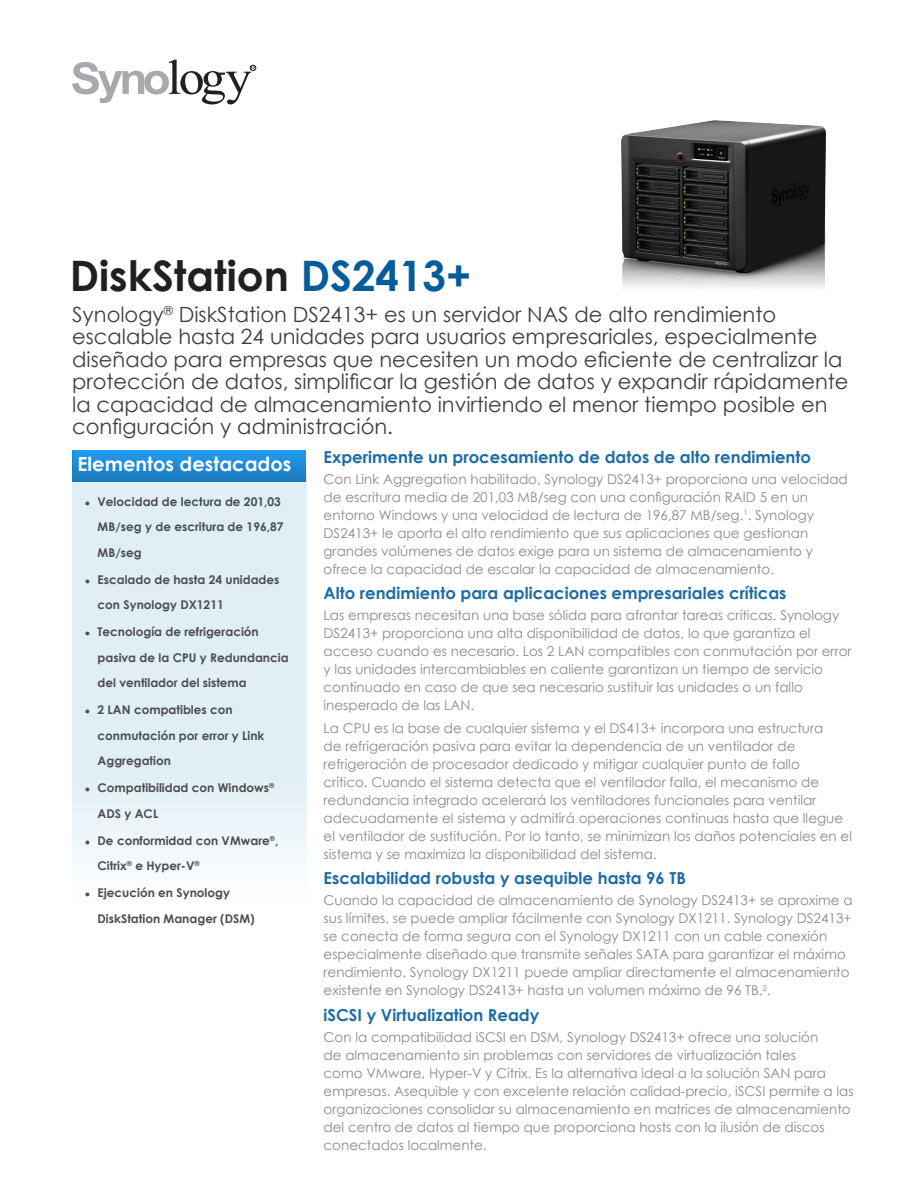
<style>
.page{position:relative;width:918px;height:1188px;background:#fff}
.page>*{position:absolute;margin:0;border:0;box-sizing:border-box;transform-origin:0 0}
.ChapterTitle{font:700 42px "Century Gothic";color:#231f20}
.ChapterTitleDesc{font:21px/22.5px "Century Gothic";color:#3e3e3f}
.ChapterTitleHighligh{font:700 19.5px "Century Gothic";color:#fff}
.BodyHeading{font:700 16.5px "Century Gothic";color:#1d6ca5}
.BodyContent{font:13.5px/18px "Century Gothic";color:#8a8a8d}
.ChapterTitleBullet{font:700 12px/25.5px "Century Gothic";color:#4e4d4e}
.s1{color:#045c9b}
.s2{font-family:"Arial";font-size:9px}
</style>
<div class="page">
<img style="left:621px;top:120px;width:206px;height:167px">
<svg style="left:72px;top:59px;width:184px;height:45px"></svg>
<img style="left:72px;top:481px;width:234px;height:380px">
<svg style="left:72px;top:450px;width:234px;height:31px;background:#1e8ad5"></svg>
<p class="ChapterTitle" style="left:70px;top:244px;width:403px">DiskStation <span class="s1">DS2413+</span></p>
<p class="ChapterTitleDesc" style="left:72px;top:303px;width:778px">Synology<sup>®</sup> DiskStation DS2413+ es un servidor NAS de alto rendimiento escalable hasta 24 unidades para usuarios empresariales, especialmente diseñado para empresas que necesiten un modo eficiente de centralizar la protección de datos, simplificar la gestión de datos y expandir rápidamente la capacidad de almacenamiento invirtiendo el menor tiempo posible en configuración y administración.</p>
<p class="ChapterTitleHighligh" style="left:77px;top:449px;width:216px">Elementos destacados</p>
<p class="ChapterTitleBullet" style="left:98px;top:488px;width:188px;text-indent:-13px"><span class="s2">●</span> Velocidad de lectura de 201,03<br>MB/seg y de escritura de 196,87<br>MB/seg</p>
<p class="ChapterTitleBullet" style="left:98px;top:566px;width:183px;text-indent:-13px"><span class="s2">●</span> Escalado de hasta 24 unidades con Synology DX1211</p>
<p class="ChapterTitleBullet" style="left:98px;top:618px;width:193px;text-indent:-13px"><span class="s2">●</span> Tecnología de refrigeración pasiva de la CPU y Redundancia del ventilador del sistema</p>
<p class="ChapterTitleBullet" style="left:98px;top:696px;width:169px;text-indent:-13px"><span class="s2">●</span> 2 LAN compatibles con conmutación por error y Link<br>Aggregation</p>
<p class="ChapterTitleBullet" style="left:98px;top:774px;width:178px;text-indent:-13px"><span class="s2">●</span> Compatibilidad con Windows<sup>®<br></sup>ADS y ACL</p>
<p class="ChapterTitleBullet" style="left:98px;top:827px;width:182px;text-indent:-13px"><span class="s2">●</span> De conformidad con VMware<sup>®</sup>,<br>Citrix<sup>®</sup> e Hyper-V<sup>®</sup></p>
<p class="ChapterTitleBullet" style="left:98px;top:879px;width:159px;text-indent:-13px"><span class="s2">●</span> Ejecución en Synology<br>DiskStation Manager (DSM)</p>
<p class="BodyHeading" style="left:324px;top:444px;width:489px">Experimente un procesamiento de datos de alto rendimiento</p>
<p class="BodyContent" style="left:324px;top:469px;width:526px">Con Link Aggregation habilitado, Synology DS2413+ proporciona una velocidad de escritura media de 201,03 MB/seg con una configuración RAID 5 en un entorno Windows y una velocidad de lectura de 196,87 MB/seg.<sup>1</sup>. Synology DS2413+ le aporta el alto rendimiento que sus aplicaciones que gestionan grandes volúmenes de datos exige para un sistema de almacenamiento y ofrece la capacidad de escalar la capacidad de almacenamiento.</p>
<p class="BodyHeading" style="left:324px;top:580px;width:464px">Alto rendimiento para aplicaciones empresariales críticas</p>
<p class="BodyContent" style="left:324px;top:606px;width:530px">Las empresas necesitan una base sólida para afrontar tareas críticas. Synology DS2413+ proporciona una alta disponibilidad de datos, lo que garantiza el acceso cuando es necesario. Los 2 LAN compatibles con conmutación por error y las unidades intercambiables en caliente garantizan un tiempo de servicio continuado en caso de que sea necesario sustituir las unidades o un fallo inesperado de las LAN.</p>
<p class="BodyContent" style="left:324px;top:718px;width:530px">La CPU es la base de cualquier sistema y el DS413+ incorpora una estructura<br>de refrigeración pasiva para evitar la dependencia de un ventilador de refrigeración de procesador dedicado y mitigar cualquier punto de fallo<br>crítico. Cuando el sistema detecta que el ventilador falla, el mecanismo de redundancia integrado acelerará los ventiladores funcionales para ventilar adecuadamente el sistema y admitirá operaciones continuas hasta que llegue el ventilador de sustitución. Por lo tanto, se minimizan los daños potenciales en el sistema y se maximiza la disponibilidad del sistema.</p>
<p class="BodyHeading" style="left:324px;top:865px;width:364px">Escalabilidad robusta y asequible hasta 96 TB</p>
<p class="BodyContent" style="left:324px;top:891px;width:531px">Cuando la capacidad de almacenamiento de Synology DS2413+ se aproxime a sus límites, se puede ampliar fácilmente con Synology DX1211. Synology DS2413+ se conecta de forma segura con el Synology DX1211 con un cable conexión especialmente diseñado que transmite señales SATA para garantizar el máximo rendimiento. Synology DX1211 puede ampliar directamente el almacenamiento existente en Synology DS2413+ hasta un volumen máximo de 96 TB.<sup>2</sup>.</p>
<p class="BodyHeading" style="left:324px;top:1002px;width:217px">iSCSI y Virtualization Ready</p>
<p class="BodyContent" style="left:324px;top:1027px;width:532px">Con la compatibilidad iSCSI en DSM, Synology DS2413+ ofrece una solución<br>de almacenamiento sin problemas con servidores de virtualización tales<br>como VMware, Hyper-V y Citrix. Es la alternativa ideal a la solución SAN para empresas. Asequible y con excelente relación calidad-precio, iSCSI permite a las organizaciones consolidar su almacenamiento en matrices de almacenamiento del centro de datos al tiempo que proporciona hosts con la ilusión de discos conectados localmente.</p>
</div>
